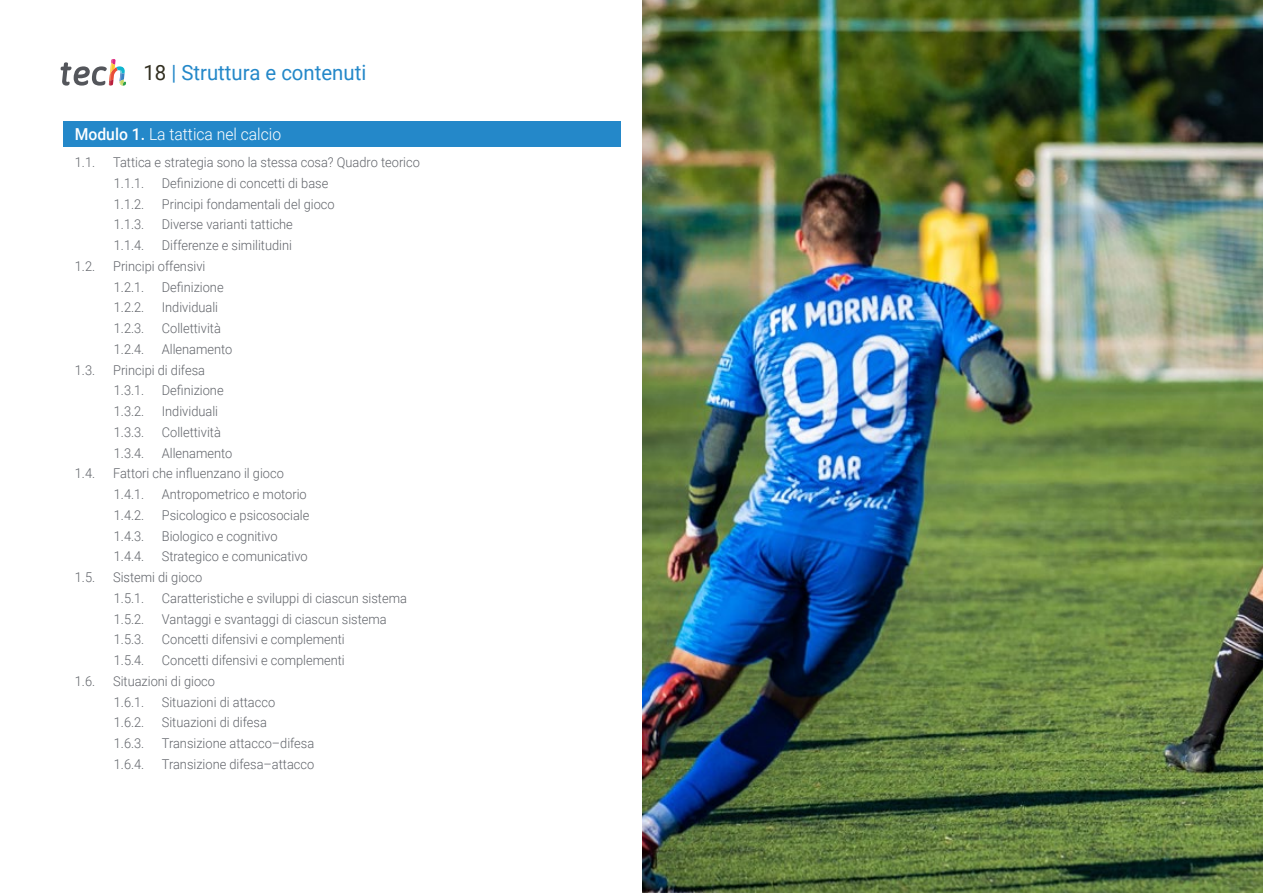
<style>
.page{position:relative;width:1263px;height:893px;background:#fff}
.page>*{position:absolute;margin:0;border:0;box-sizing:border-box;transform-origin:0 0}
.t1{font:21px "Roboto";color:#2488c9}
.t2{font:300 16.5px "Roboto";color:#fff;scale:.95 1}
.t3{font:300 13.5px/20.7px "Roboto";color:#61646a;scale:.95 1}
.s1{color:#312e20}
.s2{font-weight:500}
</style>
<div class="page">
<svg style="left:61px;top:59px;width:65px;height:27px"></svg>
<div style="left:64px;top:121px;width:557px;height:25px;background:#2488c9"></div>
<img style="left:642px;top:0;width:621px;height:893px">
<h1 class="t1" style="left:144px;top:57px;width:224px"><span class="s1">18</span> | Struttura e contenuti</h1>
<p class="t2" style="left:75px;top:123px;width:219px"><span class="s2">Modulo 1.</span> La tattica nel calcio</p>
<p class="t3" style="left:75px;top:151px;width:23px">1.1.</p>
<p class="t3" style="left:113px;top:151px;width:324px">Tattica e strategia sono la stessa cosa? Quadro teorico<br>1.1.1.</p>
<p class="t3" style="left:162px;top:172px;width:177px">Definizione di concetti di base</p>
<p class="t3" style="left:114px;top:193px;width:34px">1.1.2.</p>
<p class="t3" style="left:162px;top:193px;width:183px">Principi fondamentali del gioco</p>
<p class="t3" style="left:114px;top:214px;width:34px">1.1.3.</p>
<p class="t3" style="left:162px;top:214px;width:139px">Diverse varianti tattiche</p>
<p class="t3" style="left:114px;top:234px;width:34px">1.1.4.</p>
<p class="t3" style="left:162px;top:234px;width:139px">Differenze e similitudini</p>
<p class="t3" style="left:75px;top:255px;width:23px">1.2.</p>
<p class="t3" style="left:113px;top:255px;width:99px">Principi offensivi<br>1.2.1.</p>
<p class="t3" style="left:162px;top:276px;width:67px">Definizione</p>
<p class="t3" style="left:114px;top:297px;width:34px">1.2.2.</p>
<p class="t3" style="left:162px;top:297px;width:61px">Individuali</p>
<p class="t3" style="left:114px;top:317px;width:34px">1.2.3.</p>
<p class="t3" style="left:162px;top:317px;width:64px">Collettività</p>
<p class="t3" style="left:114px;top:338px;width:34px">1.2.4.</p>
<p class="t3" style="left:162px;top:338px;width:76px">Allenamento</p>
<p class="t3" style="left:75px;top:359px;width:23px">1.3.</p>
<p class="t3" style="left:113px;top:359px;width:98px">Principi di difesa<br>1.3.1.</p>
<p class="t3" style="left:162px;top:380px;width:67px">Definizione</p>
<p class="t3" style="left:114px;top:400px;width:34px">1.3.2.</p>
<p class="t3" style="left:162px;top:400px;width:61px">Individuali</p>
<p class="t3" style="left:114px;top:421px;width:34px">1.3.3.</p>
<p class="t3" style="left:162px;top:421px;width:64px">Collettività</p>
<p class="t3" style="left:114px;top:442px;width:34px">1.3.4.</p>
<p class="t3" style="left:162px;top:442px;width:76px">Allenamento</p>
<p class="t3" style="left:75px;top:463px;width:23px">1.4.</p>
<p class="t3" style="left:113px;top:463px;width:181px">Fattori che influenzano il gioco<br>1.4.1.</p>
<p class="t3" style="left:162px;top:483px;width:154px">Antropometrico e motorio</p>
<p class="t3" style="left:114px;top:504px;width:34px">1.4.2.</p>
<p class="t3" style="left:162px;top:504px;width:157px">Psicologico e psicosociale</p>
<p class="t3" style="left:114px;top:525px;width:34px">1.4.3.</p>
<p class="t3" style="left:162px;top:525px;width:123px">Biologico e cognitivo</p>
<p class="t3" style="left:114px;top:546px;width:34px">1.4.4.</p>
<p class="t3" style="left:162px;top:546px;width:155px">Strategico e comunicativo</p>
<p class="t3" style="left:75px;top:566px;width:23px">1.5.</p>
<p class="t3" style="left:113px;top:566px;width:95px">Sistemi di gioco<br>1.5.1.</p>
<p class="t3" style="left:162px;top:587px;width:259px">Caratteristiche e sviluppi di ciascun sistema</p>
<p class="t3" style="left:114px;top:608px;width:34px">1.5.2.</p>
<p class="t3" style="left:162px;top:608px;width:238px">Vantaggi e svantaggi di ciascun sistema</p>
<p class="t3" style="left:114px;top:629px;width:34px">1.5.3.</p>
<p class="t3" style="left:162px;top:629px;width:194px">Concetti difensivi e complementi</p>
<p class="t3" style="left:114px;top:649px;width:34px">1.5.4.</p>
<p class="t3" style="left:162px;top:649px;width:194px">Concetti difensivi e complementi</p>
<p class="t3" style="left:75px;top:670px;width:23px">1.6.</p>
<p class="t3" style="left:113px;top:670px;width:109px">Situazioni di gioco<br>1.6.1.</p>
<p class="t3" style="left:162px;top:691px;width:121px">Situazioni di attacco</p>
<p class="t3" style="left:114px;top:712px;width:34px">1.6.2.</p>
<p class="t3" style="left:162px;top:712px;width:112px">Situazioni di difesa</p>
<p class="t3" style="left:114px;top:732px;width:34px">1.6.3.</p>
<p class="t3" style="left:162px;top:732px;width:162px">Transizione attacco–difesa</p>
<p class="t3" style="left:114px;top:753px;width:34px">1.6.4.</p>
<p class="t3" style="left:162px;top:753px;width:162px">Transizione difesa–attacco</p>
</div>
